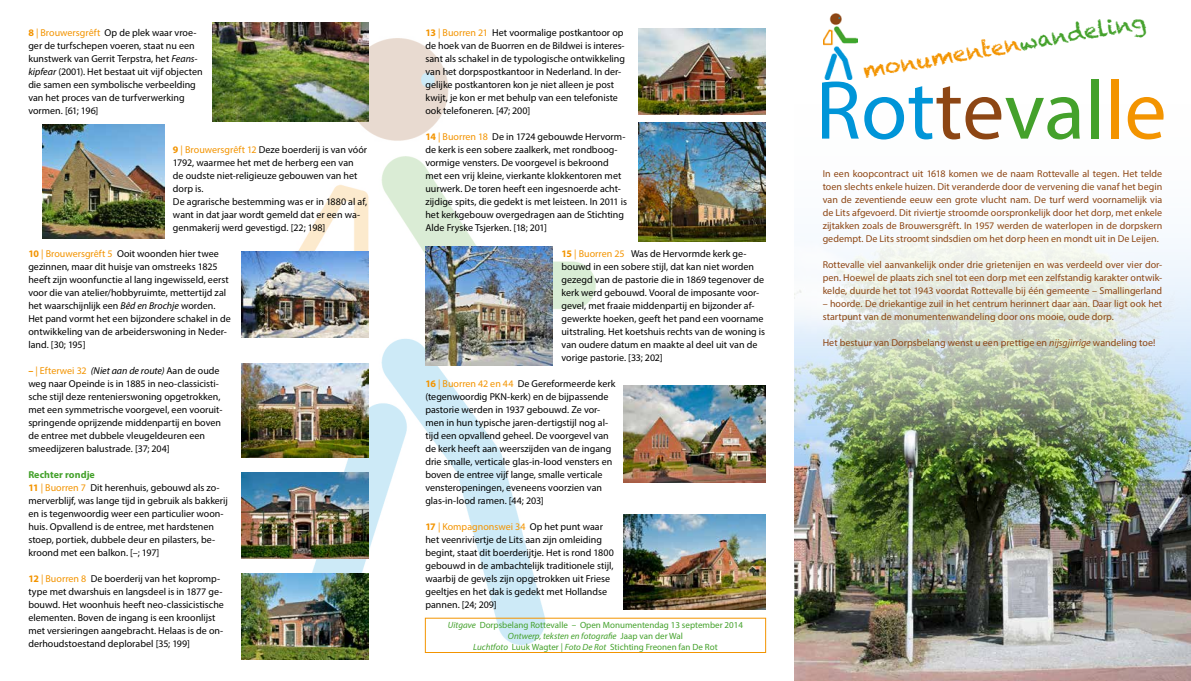
<style>
.page{position:relative;width:1191px;height:681px;background:#fff}
.page>*{position:absolute;margin:0;border:0;box-sizing:border-box;transform-origin:0 0}
.t1{font:84px "Myriad Pro";color:#0095d8}
.t2{font:22px "Chalkduster";color:#f39400}
.t3{font:10px/13px "Myriad Pro";color:#000}
.t4{font:10px/13px "Myriad Pro";color:#8d4614;text-align:justify}
.t5{font:9px/10.8px "Myriad Pro";color:#44a12b;text-align:center}
.s1{font-weight:700;color:#f39400}
.s2{color:#f39400}
.s3{font-style:italic}
.s4{font-weight:700;color:#44a12b}
.s5{color:#44a12b}
.s6{color:#8d4614}
</style>
<div class="page">
<img style="left:794px;top:38px;width:397px;height:642px">
<img style="left:283px;top:22px;width:312px;height:621px">
<img style="left:823px;top:13px;width:34px;height:66px">
<img style="left:241px;top:251px;width:128px;height:86px">
<img style="left:43px;top:125px;width:121px;height:113px">
<img style="left:241px;top:573px;width:128px;height:85px">
<img style="left:638px;top:122px;width:127px;height:119px">
<img style="left:425px;top:247px;width:128px;height:118px">
<img style="left:638px;top:28px;width:127px;height:86px">
<img style="left:624px;top:386px;width:141px;height:96px">
<img style="left:241px;top:363px;width:128px;height:94px">
<img style="left:624px;top:514px;width:141px;height:95px">
<img style="left:241px;top:472px;width:128px;height:86px">
<img style="left:213px;top:23px;width:156px;height:99px">
<p class="t3" style="left:28px;top:26px;width:176px"><span class="s1">8</span> <span class="s2">| Brouwersgrêft</span> Op de plek waar vroe&shy;ger de turfschepen voeren, staat nu een kunstwerk van Gerrit Terpstra, het <span class="s3">Feans&shy;kipfear</span> (2001). Het bestaat uit vijf objecten die samen een symbolische verbeelding van het proces van de turfverwerking vormen. [61; 196]</p>
<p class="t3" style="left:173px;top:143px;width:196px"><span class="s1">9</span> <span class="s2">| Brouwersgrêft 12</span> Deze boerderij is van vóór 1792, waarmee het met de herberg een van<br>de oudste niet-religieuze gebouwen van het dorp is.<br>De agrarische bestemming was er in 1880 al af, want in dat jaar wordt gemeld dat er een wa&shy;genmakerij werd gevestigd. [22; 198]</p>
<p class="t3" style="left:28px;top:247px;width:204px"><span class="s1">10</span> <span class="s2">| Brouwersgrêft 5</span> Ooit woonden hier twee gezinnen, maar dit huisje van omstreeks 1825 heeft zijn woonfunctie al lang ingewisseld, eerst voor die van atelier/hobbyruimte, mettertijd zal het waarschijnlijk een <span class="s3">Bêd en Brochje</span> worden.<br>Het pand vormt het een bijzondere schakel in de ontwikkeling van de arbeiderswoning in Neder&shy;land. [30; 195]</p>
<p class="t3" style="left:28px;top:364px;width:195px"><span class="s1">–</span> <span class="s2">| Efterwei 32</span> <span class="s3">(Niet aan de route)</span> Aan de oude weg naar Opeinde is in 1885 in neo-classicisti&shy;sche stijl deze rentenierswoning opgetrokken, met een symmetrische voorgevel, een vooruit&shy;springende oprijzende middenpartij en boven de entree met dubbele vleugeldeuren een smeedijzeren balustrade. [37; 204]</p>
<p class="t3" style="left:28px;top:468px;width:201px"><span class="s4">Rechter rondje<br></span><span class="s1">11</span> <span class="s2">| Buorren 7</span> Dit herenhuis, gebouwd als zo&shy;merverblijf, was lange tijd in gebruik als bakkerij en is tegenwoordig weer een particulier woon&shy;huis. Opvallend is de entree, met hardstenen stoep, portiek, dubbele deur en pilasters, be&shy;kroond met een balkon. [–; 197]</p>
<p class="t3" style="left:28px;top:572px;width:197px"><span class="s1">12</span> <span class="s2">| Buorren 8</span> De boerderij van het kopromp&shy;type met dwarshuis en langsdeel is in 1877 ge&shy;bouwd. Het woonhuis heeft neo-classicistische elementen. Boven de ingang is een kroonlijst met versieringen aangebracht. Helaas is de on&shy;derhoudstoestand deplorabel [35; 199]</p>
<p class="t3" style="left:425px;top:26px;width:201px"><span class="s1">13</span> <span class="s2">| Buorren 21</span> Het voormalige postkantoor op de hoek van de Buorren en de Bildwei is interes&shy;sant als schakel in de typologische ontwikkeling van het dorpspostkantoor in Nederland. In der&shy;gelijke postkantoren kon je niet alleen je post kwijt, je kon er met behulp van een telefoniste ook telefoneren. [47; 200]</p>
<p class="t3" style="left:425px;top:130px;width:203px"><span class="s1">14</span> <span class="s2">| Buorren 18</span> De in 1724 gebouwde Hervorm&shy;de kerk is een sobere zaalkerk, met rondboog&shy;vormige vensters. De voorgevel is bekroond met een vrij kleine, vierkante klokkentoren met uurwerk. De toren heeft een ingesnoerde acht&shy;zijdige spits, die gedekt is met leisteen. In 2011 is het kerkgebouw overgedragen aan de Stichting Alde Fryske Tsjerken. [18; 201]</p>
<p class="t3" style="left:561px;top:247px;width:205px"><span class="s1">15</span> <span class="s2">| Buorren 25</span> Was de Hervormde kerk ge&shy;bouwd in een sobere stijl, dat kan niet worden gezegd van de pastorie die in 1869 tegenover de kerk werd gebouwd. Vooral de imposante voor&shy;gevel, met fraaie middenpartij en bijzonder af&shy;gewerkte hoeken, geeft het pand een voorname uitstraling. Het koetshuis rechts van de woning is van oudere datum en maakte al deel uit van de vorige pastorie. [33; 202]</p>
<p class="t3" style="left:425px;top:377px;width:191px"><span class="s1">16</span> <span class="s2">| Buorren 42 en 44</span> De Gereformeerde kerk (tegenwoordig PKN-kerk) en de bijpassende pastorie werden in 1937 gebouwd. Ze vor&shy;men in hun typische jaren-dertigstijl nog al&shy;tijd een opvallend geheel. De voorgevel van de kerk heeft aan weerszijden van de ingang drie smalle, verticale glas-in-lood vensters en boven de entree vijf lange, smalle verticale vensteropeningen, eveneens voorzien van glas-in-lood ramen. [44; 203]</p>
<p class="t3" style="left:425px;top:520px;width:190px"><span class="s1">17</span> <span class="s2">| Kompagnonswei 34</span> Op het punt waar het veenriviertje de Lits aan zijn omleiding begint, staat dit boerderijtje. Het is rond 1800 gebouwd in de ambachtelijk traditionele stijl, waarbij de gevels zijn opgetrokken uit Friese geeltjes en het dak is gedekt met Hollandse pannen. [24; 209]</p>
<p class="t5" style="left:448px;top:619px;width:297px"><span class="s3">Uitgave</span> Dorpsbelang Rottevalle – Open Monumentendag 13 september 2014<br><span class="s3">Ontwerp, teksten en fotografie</span> Jaap van der Wal<br><span class="s3">Luchtfoto</span> Luuk Wagter | <span class="s3">Foto De Rot</span> Stichting Freonen fan De Rot</p>
<h2 class="t2" style="left:861px;top:58px;width:288px;rotate:-10deg">monumenten<span class="s5">wandeling</span></h2>
<h1 class="t1" style="left:815px;top:59px;width:352px">Rot<span class="s6">te</span><span class="s5">val</span><span class="s2">le</span></h1>
<p class="t4" style="left:822px;top:167px;width:341px">In een koopcontract uit 1618 komen we de naam Rottevalle al tegen. Het telde toen slechts enkele huizen. Dit veranderde door de vervening die vanaf het begin van de zeventiende eeuw een grote vlucht nam. De turf werd voornamelijk via de Lits afgevoerd. Dit riviertje stroomde oorspronkelijk door het dorp, met enkele zijtakken zoals de Brouwersgrêft. In 1957 werden de waterlopen in de dorpskern gedempt. De Lits stroomt sindsdien om het dorp heen en mondt uit in De Leijen.</p>
<p class="t4" style="left:822px;top:258px;width:341px">Rottevalle viel aanvankelijk onder drie grietenijen en was verdeeld over vier dor&shy;pen. Hoewel de plaats zich snel tot een dorp met een zelfstandig karakter ontwik&shy;kelde, duurde het tot 1943 voordat Rottevalle bij één gemeente – Smallingerland</p>
<p class="t4" style="left:822px;top:297px;width:341px">– hoorde. De driekantige zuil in het centrum herinnert daar aan. Daar ligt ook het startpunt van de monumentenwandeling door ons mooie, oude dorp.</p>
<p class="t4" style="left:822px;top:336px;width:334px">Het bestuur van Dorpsbelang wenst u een prettige en <span class="s3">nijsgjirrige</span> wandeling toe!</p>
</div>
